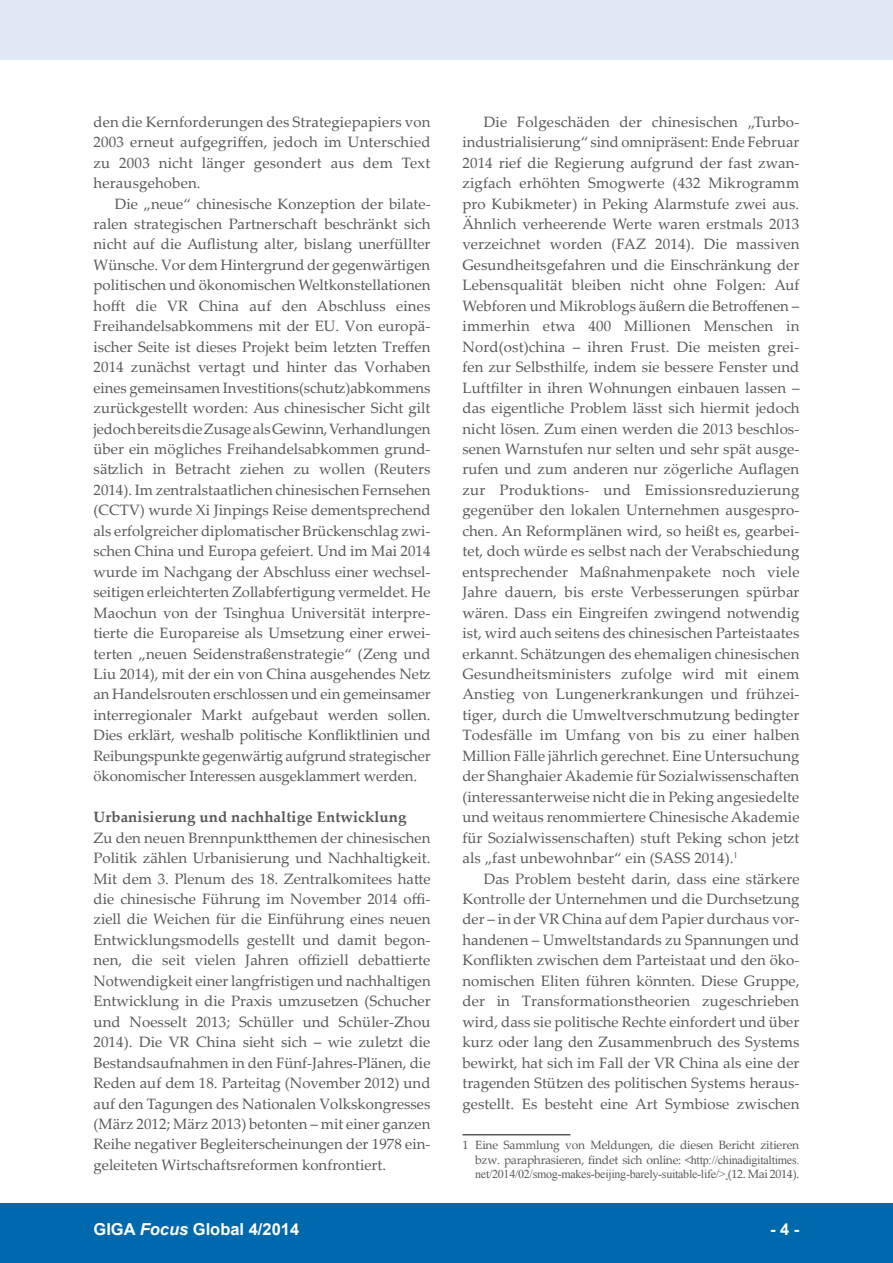
<style>
.page{position:relative;width:893px;height:1263px;background:#fff}
.page>*{position:absolute;margin:0;border:0;box-sizing:border-box;transform-origin:0 0}
.t1{font:700 16.5px "Arial";color:#fff}
.t2{font:15px/20.4px "Palatino Linotype";letter-spacing:.005em;color:#57585a;text-align:justify}
.t3{font:700 15px "Palatino Linotype";letter-spacing:.01em;color:#57585a}
.t4{font:12px/14.4px "Palatino Linotype";letter-spacing:-.015em;color:#57585a;text-align:right}
.t5{font:12px "Times New Roman";letter-spacing:-.02em;color:#57585a}
.s1{font-family:"Times New Roman"}
.s2{font-family:"Palatino Linotype"}
.s3{font-style:italic}
</style>
<div class="page">
<div style="left:0;top:1203px;width:893px;height:60px;background:#0068ac"></div>
<div style="left:0;top:0;width:893px;height:60px;background:#dfe8f4"></div>
<hr style="left:462px;top:1134px;width:108px;height:1px;background:#57585a">
<p class="t2" style="left:94px;top:111px;width:339px">den die Kernforderungen des Strategiepapiers von 2003 erneut aufgegriffen, jedoch im Unterschied zu 2003 nicht länger gesondert aus dem Text herausgehoben.</p>
<p class="t2" style="left:94px;top:193px;width:339px;text-indent:21px">Die „neue“ chinesische Konzeption der bilate&shy;ralen strategischen Partnerschaft beschränkt sich nicht auf die Auflistung alter, bislang unerfüllter Wünsche. Vor dem Hintergrund der gegenwärtigen politischen und ökonomischen Weltkonstellationen hofft die VR China auf den Abschluss eines Freihandelsabkommens mit der EU. Von europä&shy;ischer Seite ist dieses Projekt beim letzten Treffen 2014 zunächst vertagt und hinter das Vorhaben eines gemeinsamen Investitions(schutz)abkommens zurückgestellt worden: Aus chinesischer Sicht gilt jedoch bereits die Zusage als Gewinn, Verhandlungen über ein mögliches Freihandelsabkommen grund&shy;sätzlich in Betracht ziehen zu wollen (Reuters 2014). Im zentralstaatlichen chinesischen Fernsehen (CCTV) wurde Xi Jinpings Reise dementsprechend als erfolgreicher diplomatischer Brückenschlag zwi&shy;schen China und Europa gefeiert. Und im Mai 2014 wurde im Nachgang der Abschluss einer wechsel&shy;seitigen erleichterten Zollabfertigung vermeldet. He Maochun von der Tsinghua Universität interpre&shy;tierte die Europareise als Umsetzung einer erwei&shy;terten „neuen Seidenstraßenstrategie“ (Zeng und Liu 2014), mit der ein von China ausgehendes Netz an Handelsrouten erschlossen und ein gemeinsamer interregionaler Markt aufgebaut werden sollen.<br>Dies erklärt, weshalb politische Konfliktlinien und Reibungspunkte gegenwärtig aufgrund strategischer ökonomischer Interessen ausgeklammert werden.</p>
<p class="t3" style="left:94px;top:806px;width:314px">Urbanisierung und nachhaltige Entwicklung</p>
<p class="t2" style="left:94px;top:827px;width:339px">Zu den neuen Brennpunktthemen der chinesischen Politik zählen Urbanisierung und Nachhaltigkeit.<br>Mit dem 3. Plenum des 18. Zentralkomitees hatte die chinesische Führung im November 2014 offi&shy;ziell die Weichen für die Einführung eines neuen Entwicklungsmodells gestellt und damit begon&shy;nen, die seit vielen Jahren offiziell debattierte Notwendigkeit einer langfristigen und nachhaltigen Entwicklung in die Praxis umzusetzen (Schucher und Noesselt 2013; Schüller und Schüler-Zhou 2014). Die VR China sieht sich – wie zuletzt die Bestandsaufnahmen in den Fünf-Jahres-Plänen, die Reden auf dem 18. Parteitag (November 2012) und auf den Tagungen des Nationalen Volkskongresses (März 2012; März 2013) betonten – mit einer ganzen Reihe negativer Begleiterscheinungen der 1978 ein&shy;geleiteten Wirtschaftsreformen konfrontiert.</p>
<p class="t2" style="left:462px;top:111px;width:339px;text-indent:21px">Die Folgeschäden der chinesischen „Turbo&shy;industrialisierung“ sind omnipräsent: Ende Februar 2014 rief die Regierung aufgrund der fast zwan&shy;zigfach erhöhten Smogwerte (432 Mikrogramm pro Kubikmeter) in Peking Alarmstufe zwei aus.<br>Ähnlich verheerende Werte waren erstmals 2013 verzeichnet worden (FAZ 2014). Die massiven Gesundheitsgefahren und die Einschränkung der Lebensqualität bleiben nicht ohne Folgen: Auf Webforen und Mikroblogs äußern die Betroffenen ‒ immerhin etwa 400 Millionen Menschen in Nord(ost)china ‒ ihren Frust. Die meisten grei&shy;fen zur Selbsthilfe, indem sie bessere Fenster und Luftfilter in ihren Wohnungen einbauen lassen – das eigentliche Problem lässt sich hiermit jedoch nicht lösen. Zum einen werden die 2013 beschlos&shy;senen Warnstufen nur selten und sehr spät ausge&shy;rufen und zum anderen nur zögerliche Auflagen zur Produktions- und Emissionsreduzierung gegenüber den lokalen Unternehmen ausgespro&shy;chen. An Reformplänen wird, so heißt es, gearbei&shy;tet, doch würde es selbst nach der Verabschiedung entsprechender Maßnahmenpakete noch viele Jahre dauern, bis erste Verbesserungen spürbar wären. Dass ein Eingreifen zwingend notwendig ist, wird auch seitens des chinesischen Parteistaates erkannt. Schätzungen des ehemaligen chinesischen Gesundheitsministers zufolge wird mit einem Anstieg von Lungenerkrankungen und frühzei&shy;tiger, durch die Umweltverschmutzung bedingter Todesfälle im Umfang von bis zu einer halben Million Fälle jährlich gerechnet. Eine Untersuchung der Shanghaier Akademie für Sozialwissenschaften (interessanterweise nicht die in Peking angesiedelte und weitaus renommiertere Chinesische Akademie für Sozialwissenschaften) stuft Peking schon jetzt als „fast unbewohnbar“ ein (SASS 2014).<sup>1</sup></p>
<p class="t2" style="left:462px;top:868px;width:339px;text-indent:21px">Das Problem besteht darin, dass eine stärkere Kontrolle der Unternehmen und die Durchsetzung der – in der VR China auf dem Papier durchaus vor&shy;handenen – Umweltstandards zu Spannungen und Konflikten zwischen dem Parteistaat und den öko&shy;nomischen Eliten führen könnten. Diese Gruppe, der in Transformationstheorien zugeschrieben wird, dass sie politische Rechte einfordert und über kurz oder lang den Zusammenbruch des Systems bewirkt, hat sich im Fall der VR China als eine der tragenden Stützen des politischen Systems heraus&shy;gestellt. Es besteht eine Art Symbiose zwischen</p>
<p class="t4" style="left:462px;top:1137px;width:338px">1 Eine Sammlung von Meldungen, die diesen Bericht zitieren bzw. paraphrasieren, findet sich online: &lt;<span class="s1">http://chinadigitaltimes.</span></p>
<p class="t5" style="left:475px;top:1166px;width:326px">net/2014/02/smog-makes-beijing-barely-suitable-life/&gt; <span class="s2">(12. Mai 2014).</span></p>
<p class="t1" style="left:94px;top:1218px;width:207px">GIGA <span class="s3">Focus</span> Global 4/2014</p>
<p class="t1" style="left:770px;top:1218px;width:31px">- 4 -</p>
</div>
